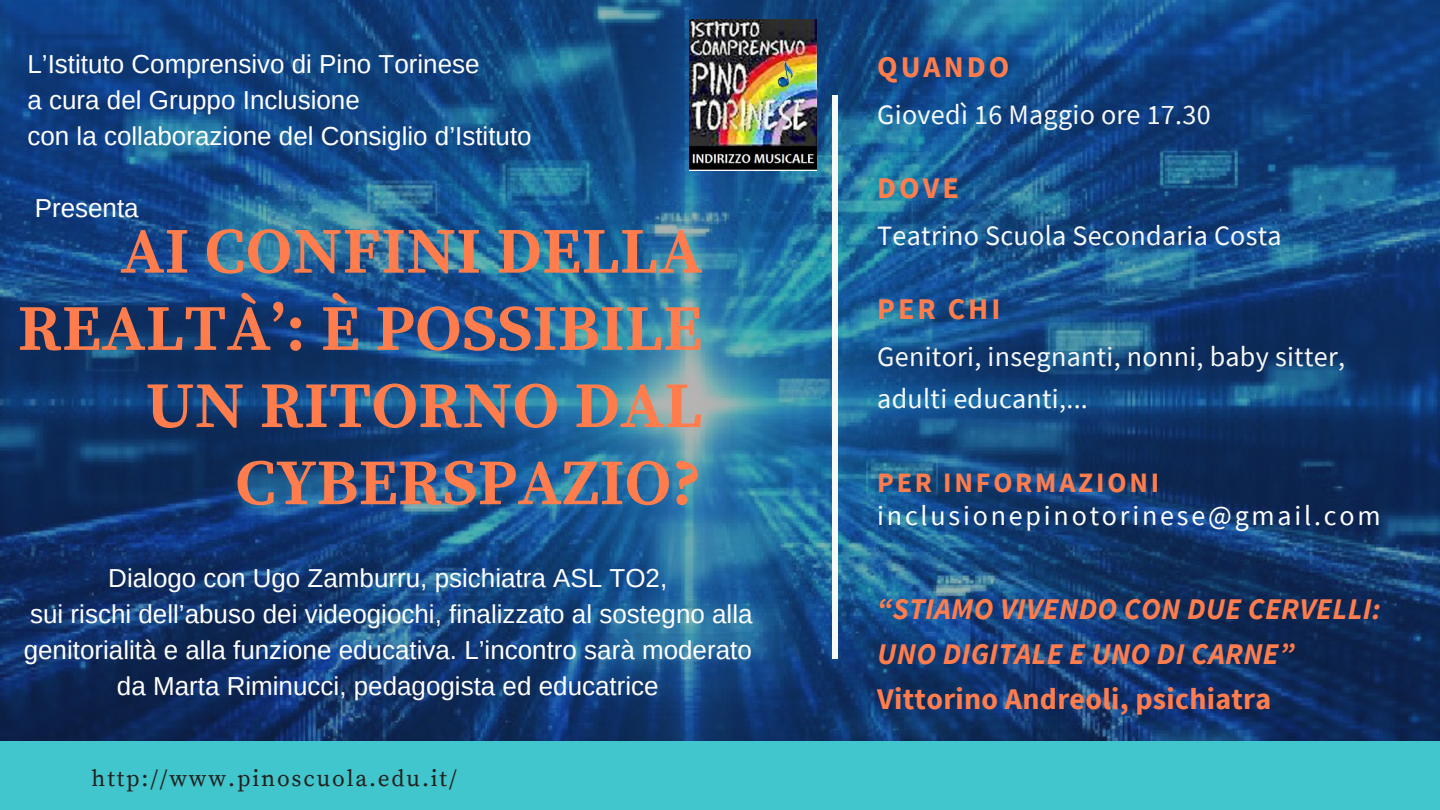
<style>
.page{position:relative;width:1440px;height:810px;background:#fff}
.page>*{position:absolute;margin:0;border:0;box-sizing:border-box;transform-origin:0 0}
.t1{font:700 65px/77.2px "Source Serif Pro";letter-spacing:.01em;color:#ff7d4d;text-align:right}
.t2{font:italic 700 30px/45px "Source Sans Pro";letter-spacing:.01em;color:#ff7d4d}
.t3{font:700 30px "Source Sans Pro";letter-spacing:.01em;color:#ff7d4d}
.t4{font:700 29.9px "Source Sans Pro";letter-spacing:.1em;color:#ff7d4d}
.t5{font:28.1px/42.1px "Source Sans Pro";letter-spacing:.01em;color:#f7f9f8}
.t6{font:28px "Source Sans Pro";letter-spacing:.1em;color:#fff}
.t7{font:700 28px "Source Sans Pro";letter-spacing:.1em;color:#ff7d4d}
.t8{font:26px/36px "Arimo";color:#fff}
.t9{font:23.2px "Source Serif Pro";letter-spacing:.08em;color:#231f1d}
</style>
<div class="page">
<img style="left:0;top:0;width:1440px;height:741px">
<div style="left:0;top:741px;width:1440px;height:69px;background:#40c6cc"></div>
<div style="left:832px;top:95px;width:6px;height:564px;background:#f7f9f8"></div>
<img style="left:689px;top:20px;width:128px;height:151px">
<p class="t8" style="left:27px;top:46px;width:506px">L’Istituto Comprensivo di Pino Torinese<br>a cura del Gruppo Inclusione<br>con la collaborazione del Consiglio d’Istituto</p>
<p class="t8" style="left:35px;top:190px;width:106px">Presenta</p>
<p class="t4" style="left:877px;top:47px;width:133px">QUANDO</p>
<p class="t5" style="left:877px;top:93px;width:335px">Giovedì 16 Maggio ore 17.30</p>
<p class="t4" style="left:877px;top:168px;width:83px">DOVE</p>
<h1 class="t1" style="left:18px;top:215px;width:686px">AI CONFINI DELLA<br>REALTÀ’: È POSSIBILE<br>UN RITORNO DAL<br>CYBERSPAZIO?</h1>
<p class="t5" style="left:877px;top:214px;width:406px">Teatrino Scuola Secondaria Costa</p>
<p class="t4" style="left:877px;top:289px;width:125px">PER CHI</p>
<p class="t5" style="left:877px;top:335px;width:469px">Genitori, insegnanti, nonni, baby sitter, adulti educanti,...</p>
<p class="t7" style="left:877px;top:465px;width:283px">PER INFORMAZIONI</p>
<p class="t6" style="left:877px;top:498px;width:505px">inclusionepinotorinese@gmail.com</p>
<p class="t8" style="left:24px;top:560px;width:730px;text-align:center">Dialogo con Ugo Zamburru, psichiatra ASL TO2,<br>sui rischi dell’abuso dei videogiochi, finalizzato al sostegno alla genitorialità e alla funzione educativa. L’incontro sarà moderato da Marta Riminucci, pedagogista ed educatrice</p>
<p class="t9" style="left:92px;top:765px;width:367px">http://www.pinoscuola.edu.it/</p>
<p class="t2" style="left:877px;top:586px;width:505px">“STIAMO VIVENDO CON DUE CERVELLI:<br>UNO DIGITALE E UNO DI CARNE”</p>
<p class="t3" style="left:877px;top:680px;width:396px">Vittorino Andreoli, psichiatra</p>
</div>
